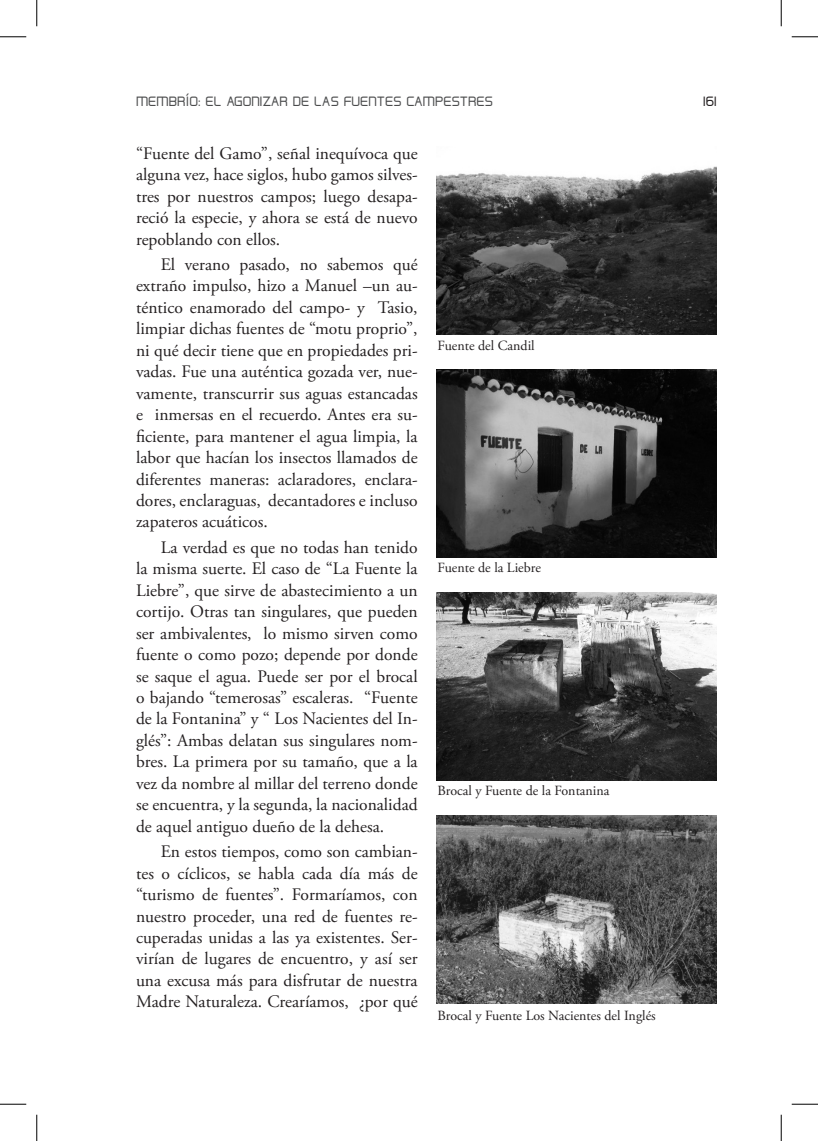
<style>
.page{position:relative;width:818px;height:1141px;background:#fff}
.page>*{position:absolute;margin:0;border:0;box-sizing:border-box;transform-origin:0 0}
.t1{font:17.5px/21.3px "Adobe Garamond Pro";color:#231f20;text-align:justify}
.Notas{font:14px "Adobe Garamond Pro";color:#231f20}
.paguinación{font:14px "Hall Fetica";color:#4b4c4d}
.paguinación-2{font:14px "Hall Fetica";color:#231f20}
</style>
<div class="page">
<img style="left:436px;top:369px;width:280px;height:188px">
<img style="left:436px;top:815px;width:280px;height:188px">
<img style="left:437px;top:592px;width:279px;height:188px">
<img style="left:436px;top:166px;width:280px;height:168px">
<svg style="left:0;top:36px;width:26px;height:1px"></svg>
<svg style="left:791px;top:36px;width:27px;height:1px"></svg>
<svg style="left:0;top:1103px;width:26px;height:1px"></svg>
<svg style="left:791px;top:1103px;width:27px;height:1px"></svg>
<svg style="left:36px;top:0;width:1px;height:26px"></svg>
<svg style="left:36px;top:1114px;width:1px;height:26px"></svg>
<svg style="left:781px;top:0;width:1px;height:26px"></svg>
<svg style="left:781px;top:1114px;width:1px;height:26px"></svg>
<p class="paguinación" style="left:136px;top:94px;width:358px">MEMBRÍO: EL AGONIZAR DE LAS FUENTES CAMPESTRES</p>
<p class="paguinación-2" style="left:703px;top:94px;width:15px">161</p>
<p class="t1" style="left:136px;top:143px;width:283px">“Fuente del Gamo”, señal inequívoca que alguna vez, hace siglos, hubo gamos silves&shy;tres por nuestros campos; luego desapa&shy;reció la especie, y ahora se está de nuevo repoblando con ellos.</p>
<p class="t1" style="left:136px;top:254px;width:283px;text-indent:25px">El verano pasado, no sabemos qué extraño impulso, hizo a Manuel –un au&shy;téntico enamorado del campo- y Tasio, limpiar dichas fuentes de “motu proprio”, ni qué decir tiene que en propiedades pri&shy;vadas. Fue una auténtica gozada ver, nue&shy;vamente, transcurrir sus aguas estancadas e inmersas en el recuerdo. Antes era su&shy;ficiente, para mantener el agua limpia, la labor que hacían los insectos llamados de diferentes maneras: aclaradores, enclara&shy;dores, enclaraguas, decantadores e incluso zapateros acuáticos.</p>
<p class="t1" style="left:136px;top:537px;width:283px;text-indent:25px">La verdad es que no todas han tenido la misma suerte. El caso de “La Fuente la Liebre”, que sirve de abastecimiento a un cortijo. Otras tan singulares, que pueden ser ambivalentes, lo mismo sirven como fuente o como pozo; depende por donde se saque el agua. Puede ser por el brocal o bajando “temerosas” escaleras. “Fuente de la Fontanina” y “ Los Nacientes del In&shy;glés”: Ambas delatan sus singulares nom&shy;bres. La primera por su tamaño, que a la vez da nombre al millar del terreno donde se encuentra, y la segunda, la nacionalidad de aquel antiguo dueño de la dehesa.</p>
<p class="t1" style="left:136px;top:841px;width:283px;text-indent:25px">En estos tiempos, como son cambian&shy;tes o cíclicos, se habla cada día más de “turismo de fuentes”. Formaríamos, con nuestro proceder, una red de fuentes re&shy;cuperadas unidas a las ya existentes. Ser&shy;virían de lugares de encuentro, y así ser una excusa más para disfrutar de nuestra Madre Naturaleza. Crearíamos, ¿por qué</p>
<p class="Notas" style="left:437px;top:337px;width:99px">Fuente del Candil</p>
<p class="Notas" style="left:437px;top:559px;width:105px">Fuente de la Liebre</p>
<p class="Notas" style="left:437px;top:782px;width:174px">Brocal y Fuente de la Fontanina</p>
<p class="Notas" style="left:437px;top:1006px;width:220px">Brocal y Fuente Los Nacientes del Inglés</p>
</div>
